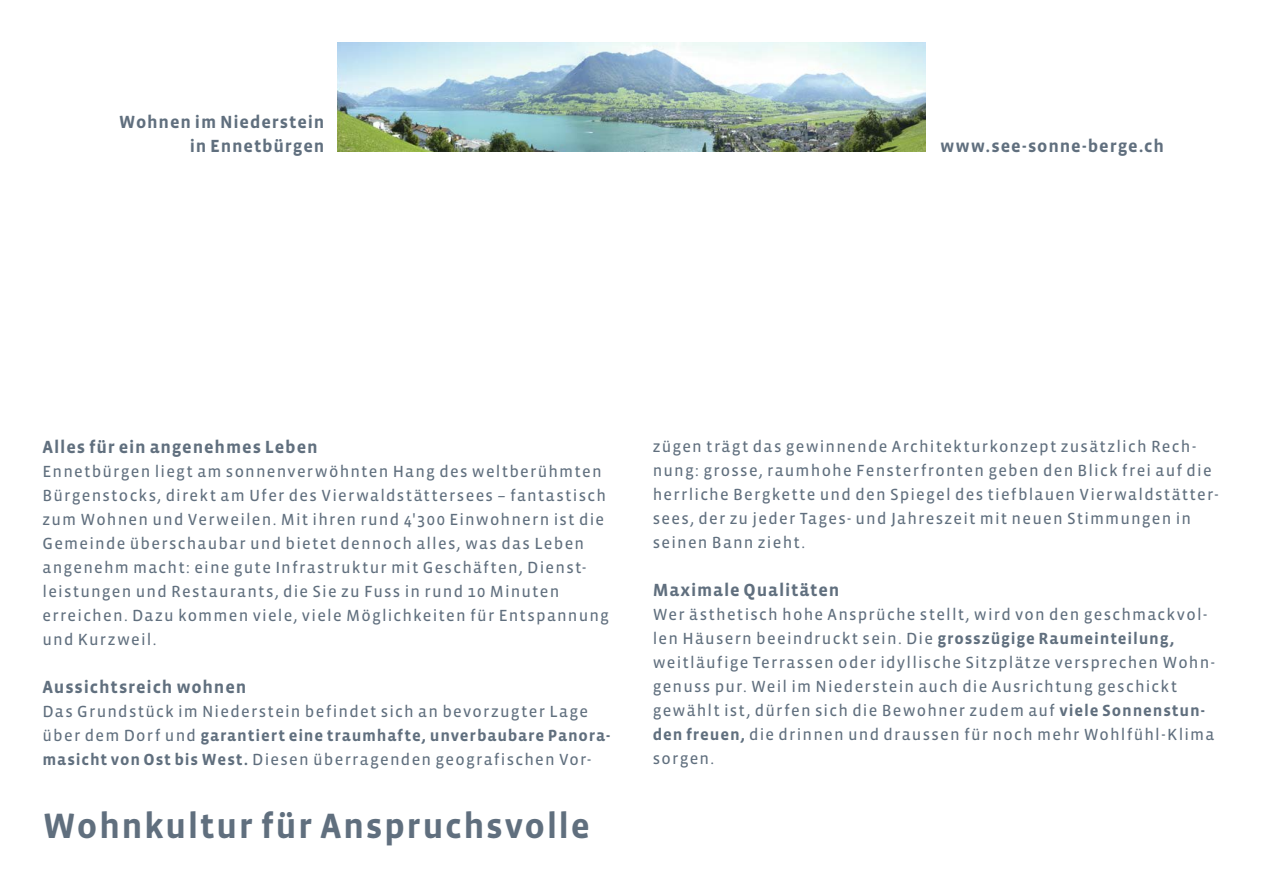
<style>
.page{position:relative;width:1263px;height:893px;background:#fff}
.page>*{position:absolute;margin:0;border:0;box-sizing:border-box;transform-origin:0 0}
.titel_grau_24{font:700 36px "Vista Sans OT";letter-spacing:.04em;color:#606f7e}
.titel_grau_12{font:700 18px/24px "Vista Sans OT";letter-spacing:.045em;color:#606f7e;text-align:right}
.text_11-16{font:16.5px/24px "Vista Sans OT";letter-spacing:.075em;color:#606f7e}
.s1{font-weight:700}
</style>
<div class="page">
<img style="left:337px;top:43px;width:589px;height:108px">
<p class="titel_grau_12" style="left:119px;top:110px;width:207px">Wohnen im Niederstein in Ennetbürgen</p>
<p class="titel_grau_12" style="left:940px;top:134px;width:225px">www.see-sonne-berge.ch</p>
<p class="titel_grau_12" style="left:43px;top:436px;width:277px">Alles für ein angenehmes Leben</p>
<p class="text_11-16" style="left:43px;top:460px;width:568px">Ennetbürgen liegt am sonnenverwöhnten Hang des weltberühmten Bürgenstocks, direkt am Ufer des Vierwaldstättersees – fantastisch zum Wohnen und Verweilen. Mit ihren rund 4'300 Einwohnern ist die Gemeinde überschaubar und bietet dennoch alles, was das Leben angenehm macht: eine gute Infrastruktur mit Geschäften, Dienst&shy;leistungen und Restaurants, die Sie zu Fuss in rund 10 Minuten erreichen. Dazu kommen viele, viele Möglichkeiten für Entspannung und Kurzweil.</p>
<p class="titel_grau_12" style="left:43px;top:676px;width:205px">Aussichtsreich wohnen</p>
<p class="text_11-16" style="left:43px;top:700px;width:569px">Das Grundstück im Niederstein befindet sich an bevorzugter Lage über dem Dorf und <span class="s1">garantiert eine traumhafte, unverbaubare Panora&shy;masicht von Ost bis West.</span> Diesen überragenden geografischen Vor-</p>
<p class="titel_grau_24" style="left:43px;top:807px;width:549px">Wohnkultur für Anspruchsvolle</p>
<p class="text_11-16" style="left:653px;top:435px;width:567px">zügen trägt das gewinnende Architekturkonzept zusätzlich Rech&shy;nung: grosse, raumhohe Fensterfronten geben den Blick frei auf die herrliche Bergkette und den Spiegel des tiefblauen Vierwaldstätter&shy;sees, der zu jeder Tages- und Jahreszeit mit neuen Stimmungen in seinen Bann zieht.</p>
<p class="titel_grau_12" style="left:653px;top:578px;width:188px">Maximale Qualitäten</p>
<p class="text_11-16" style="left:653px;top:603px;width:564px">Wer ästhetisch hohe Ansprüche stellt, wird von den geschmackvol&shy;len Häusern beeindruckt sein. Die <span class="s1">grosszügige Raumeinteilung, </span>weitläufige Terrassen oder idyllische Sitzplätze versprechen Wohn&shy;genuss pur. Weil im Niederstein auch die Ausrichtung geschickt gewählt ist, dürfen sich die Bewohner zudem auf <span class="s1">viele Sonnenstun&shy;den freuen,</span> die drinnen und draussen für noch mehr Wohlfühl-Klima sorgen.</p>
</div>
